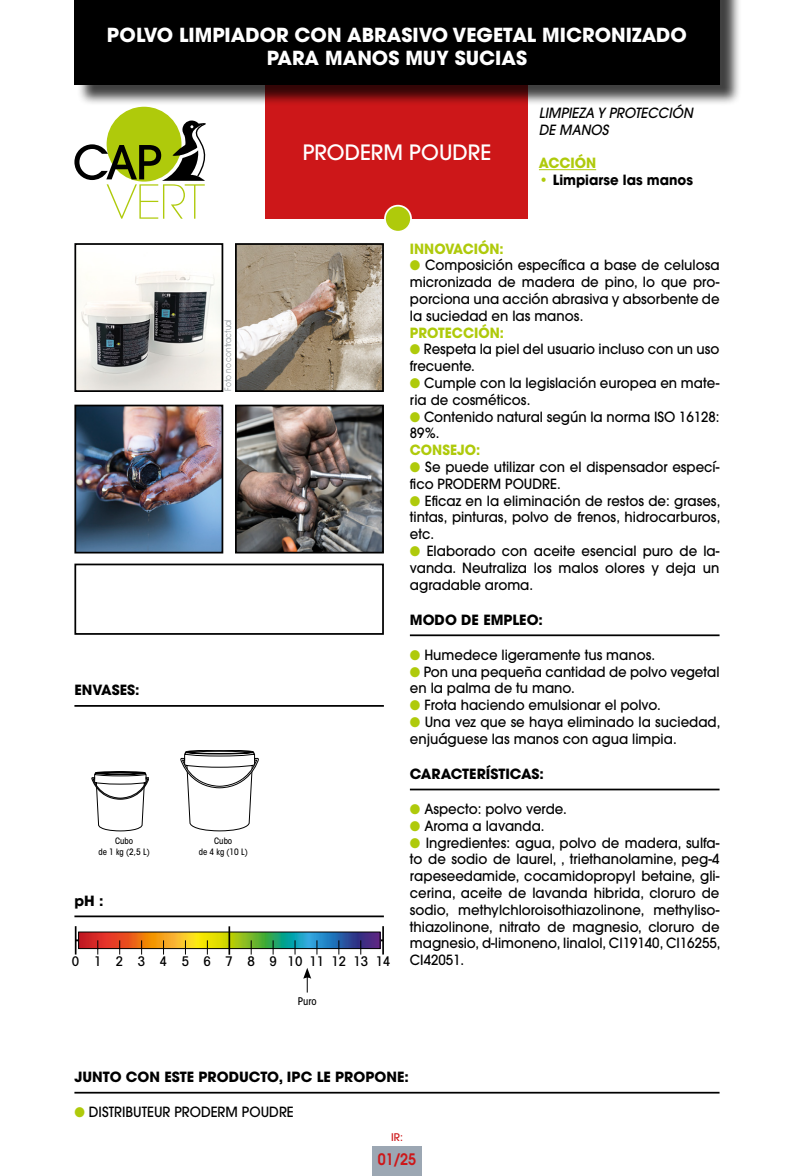
<style>
.page{position:relative;width:794px;height:1176px;background:#fff}
.page>*{position:absolute;margin:0;border:0;box-sizing:border-box;transform-origin:0 0}
.t1{font:500 21px "ITC Avant Garde Std";color:#fff}
.t2{font:700 19.25px "ITC Avant Garde Std";color:#fff}
.t3{font:600 15.75px "ITC Avant Garde Std";color:#cd1719;scale:.9 1}
.t4{font:500 14px/16.8px "ITC Avant Garde Std";color:#000;scale:.95 1}
.t5{font:700 14px "ITC Avant Garde Std";color:#000}
.t6{font:700 14px "ITC Avant Garde Std";color:#afca0b;scale:.95 1}
.t7{font:italic 500 14px/16.8px "ITC Avant Garde Std";color:#000;scale:.95 1}
.t8{font:700 14px "ITC Avant Garde Std";color:#000;scale:.95 1}
.t9{font:500 condensed 13.3px "Avant Garde";letter-spacing:.265em;color:#000}
.t10{font:500 condensed 10.5px "ITC Avant Garde Std";color:#000}
.t11{font:500 10.5px "ITC Avant Garde Std";color:#cd1719}
.t12{font:500 condensed 8.75px "ITC Avant Garde Std";color:#000}
.t13{font:8.75px "ITC Avant Garde Std";color:#91989c;scale:.85 1}
.s1{color:#afca0b}
</style>
<div class="page">
<div style="left:266px;top:79px;width:262px;height:140px;background:#cd1719"></div>
<div style="left:74px;top:563px;width:310px;height:72px;border:2px solid #000"></div>
<div style="left:372px;top:1146px;width:50px;height:30px;background:#9ca7b3"></div>
<div style="left:385px;top:206px;width:26px;height:26px;background:#afca0b;border-radius:50%"></div>
<div style="left:384px;top:205px;width:28px;height:28px;border:2px solid #fff;border-radius:50%"></div>
<div style="left:77px;top:0;width:664px;height:106px;background:#000;opacity:.75"></div>
<div style="left:74px;top:0;width:645px;height:84px;background:#000"></div>
<div style="left:107px;top:107px;width:74px;height:75px;background:#afca0b;border-radius:50%"></div>
<svg style="left:74px;top:121px;width:132px;height:98px"></svg>
<hr style="left:539px;top:169px;width:57px;height:1px;background:#afca0b">
<hr style="left:74px;top:705px;width:310px;height:2px;background:#000">
<hr style="left:410px;top:634px;width:309px;height:2px;background:#000">
<hr style="left:410px;top:788px;width:309px;height:2px;background:#000">
<hr style="left:74px;top:1092px;width:645px;height:1px;background:#000">
<hr style="left:74px;top:915px;width:310px;height:2px;background:#000">
<hr style="left:76px;top:939px;width:307px;height:2px;background:#000">
<svg style="left:75px;top:926px;width:306px;height:29px"></svg>
<hr style="left:228px;top:926px;width:2px;height:28px;background:#000">
<hr style="left:382px;top:926px;width:2px;height:28px;background:#000">
<svg style="left:303px;top:968px;width:8px;height:24px"></svg>
<svg style="left:92px;top:771px;width:57px;height:60px"></svg>
<svg style="left:181px;top:750px;width:77px;height:81px"></svg>
<img style="left:77px;top:271px;width:143px;height:118px">
<div style="left:74px;top:243px;width:149px;height:149px;border:2px solid #000"></div>
<img style="left:77px;top:408px;width:143px;height:142px">
<div style="left:74px;top:405px;width:149px;height:148px;border:2px solid #000"></div>
<img style="left:238px;top:246px;width:143px;height:143px">
<div style="left:235px;top:243px;width:149px;height:149px;border:2px solid #000"></div>
<img style="left:238px;top:408px;width:143px;height:142px">
<div style="left:235px;top:405px;width:149px;height:148px;border:2px solid #000"></div>
<p class="t2" style="left:107px;top:22px;width:581px">POLVO LIMPIADOR CON ABRASIVO VEGETAL MICRONIZADO</p>
<p class="t2" style="left:267px;top:45px;width:262px">PARA MANOS MUY SUCIAS</p>
<p class="t5" style="left:74px;top:681px;width:67px">ENVASES:</p>
<p class="t13" style="left:223px;top:391px;width:86px;rotate:-90deg">Foto no contractual</p>
<p class="t1" style="left:303px;top:139px;width:190px">PRODERM POUDRE</p>
<p class="t7" style="left:539px;top:104px;width:163px">LIMPIEZA Y PROTECCIÓN<br>DE MANOS</p>
<p class="t6" style="left:539px;top:154px;width:62px">ACCIÓN</p>
<p class="t8" style="left:539px;top:171px;width:164px"><span class="s1">•</span> Limpiarse las manos</p>
<p class="t6" style="left:410px;top:239px;width:100px">INNOVACIÓN:</p>
<p class="t4" style="left:410px;top:257px;width:327px;text-align:justify"><span class="s1">●</span> Composición específica a base de celulosa micronizada de madera de pino, lo que pro&shy;porciona una acción abrasiva y absorbente de la suciedad en las manos.</p>
<p class="t6" style="left:410px;top:323px;width:101px">PROTECCIÓN:</p>
<p class="t4" style="left:410px;top:341px;width:327px"><span class="s1">●</span> Respeta la piel del usuario incluso con un uso frecuente.</p>
<p class="t4" style="left:410px;top:374px;width:327px"><span class="s1">●</span> Cumple con la legislación europea en mate&shy;ria de cosméticos.</p>
<p class="t4" style="left:410px;top:408px;width:327px"><span class="s1">●</span> Contenido natural según la norma ISO 16128:</p>
<p class="t4" style="left:410px;top:425px;width:33px">89%.</p>
<p class="t6" style="left:410px;top:441px;width:76px">CONSEJO:</p>
<p class="t4" style="left:410px;top:458px;width:327px"><span class="s1">●</span> Se puede utilizar con el dispensador especí&shy;fico PRODERM POUDRE.</p>
<p class="t4" style="left:410px;top:492px;width:328px;text-align:justify"><span class="s1">●</span> Eficaz en la eliminación de restos de: grases, tintas, pinturas, polvo de frenos, hidrocarburos, etc.</p>
<p class="t4" style="left:410px;top:542px;width:327px;text-align:justify"><span class="s1">●</span> Elaborado con aceite esencial puro de la&shy;vanda. Neutraliza los malos olores y deja un agradable aroma.</p>
<p class="t5" style="left:410px;top:610px;width:135px">MODO DE EMPLEO:</p>
<p class="t4" style="left:410px;top:646px;width:260px"><span class="s1">●</span> Humedece ligeramente tus manos.</p>
<p class="t4" style="left:410px;top:663px;width:327px"><span class="s1">●</span> Pon una pequeña cantidad de polvo vegetal en la palma de tu mano.</p>
<p class="t4" style="left:410px;top:696px;width:265px"><span class="s1">●</span> Frota haciendo emulsionar el polvo.</p>
<p class="t4" style="left:410px;top:713px;width:328px"><span class="s1">●</span> Una vez que se haya eliminado la suciedad, enjuáguese las manos con agua limpia.</p>
<p class="t5" style="left:410px;top:764px;width:136px">CARACTERÍSTICAS:</p>
<p class="t12" style="left:115px;top:836px;width:20px">Cubo</p>
<p class="t12" style="left:98px;top:846px;width:53px">de 1 kg (2,5 L)</p>
<p class="t5" style="left:74px;top:891px;width:31px">pH :</p>
<p class="t12" style="left:214px;top:836px;width:20px">Cubo</p>
<p class="t12" style="left:199px;top:846px;width:51px">de 4 kg (10 L)</p>
<p class="t9" style="left:72px;top:953px;width:320px">0 1 2 3 4 5 6 7 8 91011121314</p>
<p class="t10" style="left:298px;top:994px;width:20px">Puro</p>
<p class="t4" style="left:410px;top:800px;width:167px"><span class="s1">●</span> Aspecto: polvo verde.</p>
<p class="t4" style="left:410px;top:817px;width:143px"><span class="s1">●</span> Aroma a lavanda.</p>
<p class="t4" style="left:410px;top:834px;width:328px;text-align:justify"><span class="s1">●</span> Ingredientes: agua, polvo de madera, sulfa&shy;to de sodio de laurel, , triethanolamine, peg-4 rapeseedamide, cocamidopropyl betaine, gli&shy;cerina, aceite de lavanda hibrida, cloruro de sodio, methylchloroisothiazolinone, methyliso&shy;thiazolinone, nitrato de magnesio, cloruro de magnesio, d-limoneno, linalol, CI19140, CI16255, CI42051.</p>
<p class="t5" style="left:74px;top:1067px;width:336px">JUNTO CON ESTE PRODUCTO, IPC LE PROPONE:</p>
<p class="t4" style="left:74px;top:1103px;width:232px"><span class="s1">●</span> DISTRIBUTEUR PRODERM POUDRE</p>
<p class="t11" style="left:391px;top:1130px;width:13px">IR:</p>
<p class="t3" style="left:378px;top:1149px;width:44px">01/25</p>
</div>
